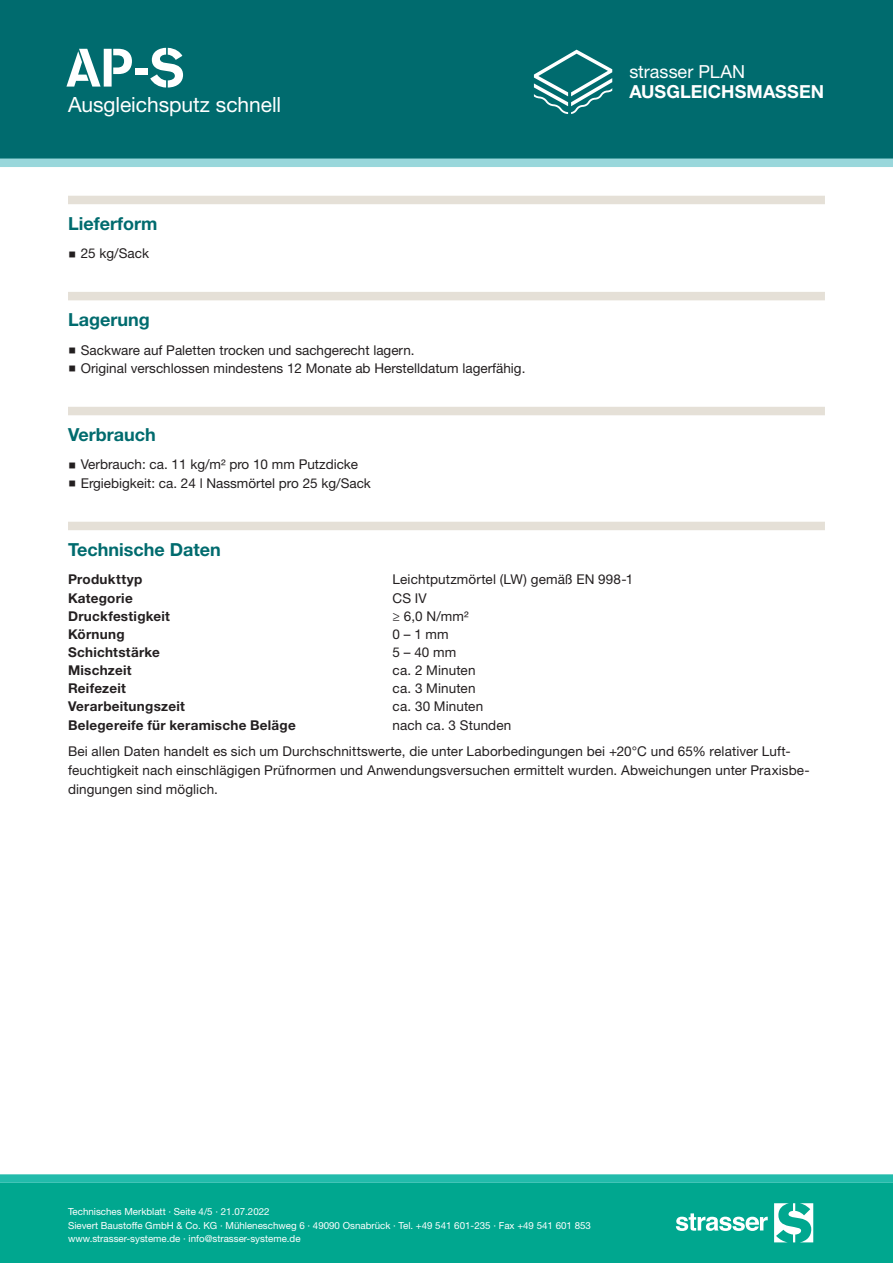
<style>
.page{position:relative;width:893px;height:1263px;background:#fff}
.page>*{position:absolute;margin:0;border:0;box-sizing:border-box;transform-origin:0 0}
.CB_AF_STR_Produkt_ku{font:700 54px "Standard CT Stencil";color:#fff}
.CB_AF_STR_Produkt_la{font:21px "Helvetica Neue LT Std";letter-spacing:-.005em;color:#fff}
.CB_AF_STR_Ueberschri{font:700 18px "Helvetica Neue LT Std";color:#006b6e}
.CB_AF_STR_Produktgru{font:700 18px "Helvetica Neue LT Std";letter-spacing:.005em;color:#fff}
.CB_AF_STR_Produktgru-2{font:18px "Helvetica Neue LT Std";color:#fff}
.CB_AF_STR_Fliesstext{font:13.5px/18.8px "Helvetica Neue LT Std";letter-spacing:.005em;color:#231f20}
.CB_AF_STR_Fliesstext-2{font:700 13.5px "Helvetica Neue LT Std";letter-spacing:.02em;color:#231f20}
.t1{font:9.75px/13.5px "Helvetica Neue LT Std";color:#fff}
</style>
<div class="page">
<div style="left:0;top:0;width:893px;height:159px;background:#006b6e"></div>
<div style="left:0;top:159px;width:893px;height:8px;background:#99d7db"></div>
<svg style="left:534px;top:50px;width:78px;height:64px"></svg>
<div style="left:0;top:1183px;width:893px;height:80px;background:#00a78f"></div>
<svg style="left:676px;top:1213px;width:92px;height:18px"></svg>
<svg style="left:774px;top:1203px;width:39px;height:39px"></svg>
<div style="left:0;top:1174px;width:893px;height:9px;background:#22bbab"></div>
<div style="left:68px;top:196px;width:757px;height:8px;background:#e5e0d7"></div>
<div style="left:68px;top:292px;width:757px;height:8px;background:#e5e0d7"></div>
<div style="left:68px;top:407px;width:757px;height:8px;background:#e5e0d7"></div>
<div style="left:68px;top:522px;width:757px;height:8px;background:#e5e0d7"></div>
<p class="CB_AF_STR_Produkt_ku" style="left:66px;top:34px;width:120px">AP-S</p>
<p class="CB_AF_STR_Produkt_la" style="left:68px;top:92px;width:215px">Ausgleichsputz schnell</p>
<p class="CB_AF_STR_Ueberschri" style="left:68px;top:212px;width:91px">Lieferform</p>
<p class="CB_AF_STR_Fliesstext" style="left:81px;top:244px;width:70px">25 kg/Sack</p>
<p class="CB_AF_STR_Ueberschri" style="left:68px;top:308px;width:83px">Lagerung</p>
<p class="CB_AF_STR_Fliesstext" style="left:81px;top:340px;width:335px">Sackware auf Paletten trocken und sachgerecht lagern.</p>
<p class="CB_AF_STR_Fliesstext" style="left:81px;top:359px;width:446px">Original verschlossen mindestens 12 Monate ab Herstelldatum lagerfähig.</p>
<p class="CB_AF_STR_Ueberschri" style="left:68px;top:423px;width:89px">Verbrauch</p>
<p class="CB_AF_STR_Fliesstext" style="left:81px;top:455px;width:279px">Verbrauch: ca. 11 kg/m² pro 10 mm Putzdicke</p>
<p class="CB_AF_STR_Fliesstext" style="left:81px;top:474px;width:292px">Ergiebigkeit: ca. 24 l Nassmörtel pro 25 kg/Sack</p>
<p class="CB_AF_STR_Produktgru-2" style="left:629px;top:61px;width:117px">strasser PLAN</p>
<p class="CB_AF_STR_Produktgru" style="left:629px;top:81px;width:196px">AUSGLEICHSMASSEN</p>
<p class="CB_AF_STR_Ueberschri" style="left:68px;top:538px;width:154px">Technische Daten</p>
<p class="CB_AF_STR_Fliesstext-2" style="left:68px;top:571px;width:76px">Produkttyp</p>
<p class="CB_AF_STR_Fliesstext" style="left:393px;top:570px;width:242px">Leichtputzmörtel (LW) gemäß EN 998-1</p>
<p class="CB_AF_STR_Fliesstext-2" style="left:68px;top:589px;width:66px">Kategorie</p>
<p class="CB_AF_STR_Fliesstext" style="left:393px;top:588px;width:36px">CS IV</p>
<p class="CB_AF_STR_Fliesstext-2" style="left:68px;top:607px;width:103px">Druckfestigkeit</p>
<p class="CB_AF_STR_Fliesstext" style="left:393px;top:606px;width:78px">≥ 6,0 N/mm²</p>
<p class="CB_AF_STR_Fliesstext-2" style="left:68px;top:626px;width:58px">Körnung</p>
<p class="CB_AF_STR_Fliesstext" style="left:393px;top:624px;width:58px">0 – 1 mm</p>
<p class="CB_AF_STR_Fliesstext-2" style="left:68px;top:644px;width:93px">Schichtstärke</p>
<p class="CB_AF_STR_Fliesstext" style="left:393px;top:643px;width:65px">5 – 40 mm</p>
<p class="CB_AF_STR_Fliesstext-2" style="left:68px;top:662px;width:65px">Mischzeit</p>
<p class="CB_AF_STR_Fliesstext" style="left:393px;top:661px;width:84px">ca. 2 Minuten</p>
<p class="CB_AF_STR_Fliesstext-2" style="left:68px;top:680px;width:59px">Reifezeit</p>
<p class="CB_AF_STR_Fliesstext" style="left:393px;top:679px;width:84px">ca. 3 Minuten</p>
<p class="CB_AF_STR_Fliesstext-2" style="left:68px;top:698px;width:118px">Verarbeitungszeit</p>
<p class="CB_AF_STR_Fliesstext" style="left:393px;top:697px;width:92px">ca. 30 Minuten</p>
<p class="CB_AF_STR_Fliesstext-2" style="left:68px;top:716px;width:229px">Belegereife für keramische Beläge</p>
<p class="CB_AF_STR_Fliesstext" style="left:393px;top:715px;width:120px">nach ca. 3 Stunden</p>
<p class="CB_AF_STR_Fliesstext" style="left:68px;top:742px;width:743px">Bei allen Daten handelt es sich um Durchschnittswerte, die unter Laborbedingungen bei +20°C und 65% relativer Luft&shy;feuchtigkeit nach einschlägigen Prüfnormen und Anwendungsversuchen ermittelt wurden. Abweichungen unter Praxisbe&shy;dingungen sind möglich.</p>
<p class="t1" style="left:68px;top:1205px;width:524px">Technisches Merkblatt · Seite 4/5 · 21.07.2022<br>Sievert Baustoffe GmbH &amp; Co. KG · Mühleneschweg 6 · 49090 Osnabrück · Tel. +49 541 601-235 · Fax +49 541 601 853 www.strasser-systeme.de · info@strasser-systeme.de</p>
</div>
